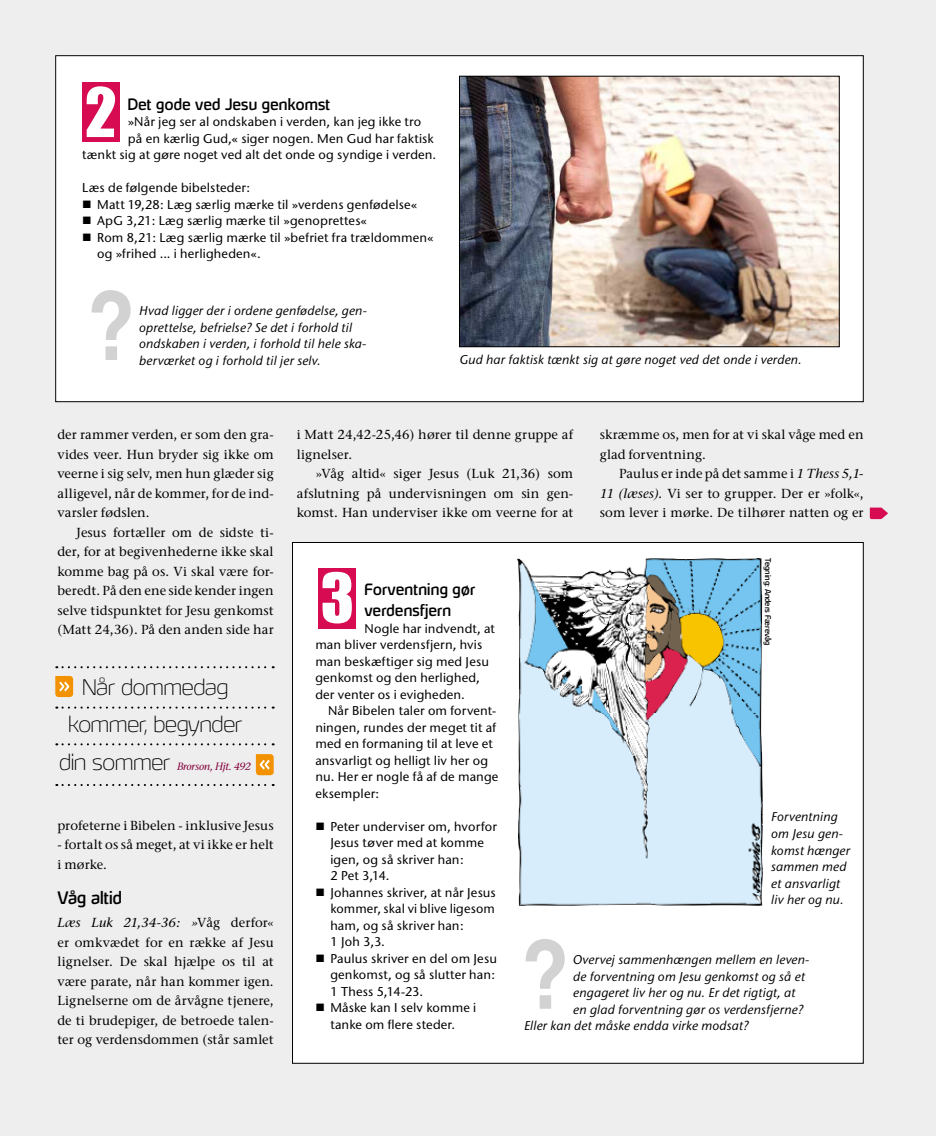
<style>
.page{position:relative;width:936px;height:1136px;background:#fff}
.page>*{position:absolute;margin:0;border:0;box-sizing:border-box;transform-origin:0 0}
.t1{font:700 condensed 96px "Helvetica";color:#d2d2d2}
.t2{font:62.85px "Impact";color:#fff}
.t3{font:20.7px/37.2px "Hybrea Xl";letter-spacing:.01em;color:#000;text-align:center}
.t4{font:16.5px "Hybrea Rg";color:#000}
.t5{font:15px/21px "Hybrea Rg";letter-spacing:.02em;color:#000}
.t6{font:500 13.05px/19.5px "Stone Serif ITC";letter-spacing:.005em;color:#000;text-align:justify}
.t7{font:500 12.75px/16.5px "Stone Sans ITC";letter-spacing:.015em;color:#000}
.t8{font:italic 500 12.75px/16.5px "Stone Sans ITC";letter-spacing:.01em;color:#000}
.t9{font:italic 500 10.5px "Stone Serif ITC";letter-spacing:-.02em;color:#82003c}
.t10{font:7.65px "Hybrea Rg";color:#000}
.s1{font-family:"Hybrea Xl";font-weight:400;font-style:normal;font-size:20.7px;color:#000}
.s2{font-style:italic}
</style>
<div class="page">
<div style="left:0;top:0;width:935px;height:1135px;background:#eee"></div>
<div style="left:56px;top:56px;width:807px;height:345px;background:#fff"></div>
<div style="left:292px;top:542px;width:571px;height:521px;background:#fff"></div>
<div style="left:82px;top:83px;width:37px;height:59px;background:#d60b52"></div>
<div style="left:319px;top:568px;width:37px;height:60px;background:#d60b52"></div>
<svg style="left:256px;top:754px;width:18px;height:21px"></svg>
<svg style="left:55px;top:676px;width:18px;height:21px"></svg>
<svg style="left:56px;top:706px;width:218px;height:2px"></svg>
<svg style="left:56px;top:666px;width:218px;height:2px"></svg>
<svg style="left:56px;top:743px;width:218px;height:2px"></svg>
<svg style="left:56px;top:784px;width:218px;height:2px"></svg>
<img style="left:517px;top:558px;width:246px;height:347px">
<img style="left:461px;top:78px;width:376px;height:267px">
<div style="left:459px;top:76px;width:380px;height:271px;border:1px solid #000"></div>
<svg style="left:869px;top:507px;width:19px;height:12px"></svg>
<h2 class="t2" style="left:85px;top:64px;width:33px">2</h2>
<p class="t5" style="left:128px;top:93px;width:204px">Det gode ved Jesu genkomst</p>
<p class="t7" style="left:128px;top:113px;width:295px">»Når jeg ser al ondskaben i verden, kan jeg ikke tro</p>
<p class="t7" style="left:128px;top:130px;width:307px">på en kærlig Gud,« siger nogen. Men Gud har faktisk</p>
<p class="t7" style="left:82px;top:146px;width:355px">tænkt sig at gøre noget ved alt det onde og syndige i verden.</p>
<p class="t7" style="left:82px;top:179px;width:169px">Læs de følgende bibelsteder:</p>
<p class="t7" style="left:82px;top:196px;width:336px">■ Matt 19,28: Læg særlig mærke til »verdens genfødelse«</p>
<p class="t7" style="left:82px;top:212px;width:286px">■ ApG 3,21: Læg særlig mærke til »genoprettes«</p>
<p class="t7" style="left:97px;top:229px;width:338px;text-indent:-15px">■ Rom 8,21: Læg særlig mærke til »befriet fra trældommen« og »frihed ... i herligheden«.</p>
<h1 class="t1" style="left:87px;top:267px;width:50px">?</h1>
<p class="t8" style="left:139px;top:302px;width:229px">Hvad ligger der i ordene genfødelse, gen&shy;oprettelse, befrielse? Se det i forhold til ondskaben i verden, i forhold til hele ska-</p>
<p class="t8" style="left:139px;top:352px;width:183px">berværket og i forhold til jer selv.</p>
<p class="t8" style="left:460px;top:352px;width:343px">Gud har faktisk tænkt sig at gøre noget ved det onde i verden.</p>
<p class="t6" style="left:57px;top:425px;width:218px">der rammer verden, er som den gra&shy;vides veer. Hun bryder sig ikke om veerne i sig selv, men hun glæder sig alligevel, når de kommer, for de ind&shy;varsler fødslen.</p>
<p class="t6" style="left:57px;top:522px;width:218px;text-indent:19px">Jesus fortæller om de sidste ti&shy;der, for at begivenhederne ikke skal komme bag på os. Vi skal være for&shy;beredt. På den ene side kender ingen selve tidspunktet for Jesu genkomst (Matt 24,36). På den anden side har</p>
<h3 class="t3" style="left:68px;top:668px;width:175px">Når dommedag kommer, begynder</h3>
<p class="t9" style="left:59px;top:759px;width:193px"><span class="s1">din sommer</span> Brorson, Hjt. 492</p>
<p class="t6" style="left:57px;top:815px;width:218px">profeterne i Bibelen - inklusive Jesus</p>
<p class="t6" style="left:57px;top:834px;width:218px">- fortalt os så meget, at vi ikke er helt i mørke.</p>
<p class="t4" style="left:57px;top:887px;width:66px">Våg altid</p>
<p class="t6" style="left:57px;top:912px;width:218px"><span class="s2">Læs Luk 21,34-36: »</span>Våg derfor« er omkvædet for en række af Jesu lignelser. De skal hjælpe os til at være parate, når han kommer igen.<br>Lignelserne om de årvågne tjenere, de ti brudepiger, de betroede talen&shy;ter og verdensdommen (står samlet</p>
<p class="t6" style="left:297px;top:425px;width:278px">i Matt 24,42-25,46) hører til denne gruppe af lignelser.</p>
<p class="t6" style="left:297px;top:464px;width:278px;text-indent:19px">»Våg altid« siger Jesus (Luk 21,36) som afslutning på undervisningen om sin gen&shy;komst. Han underviser ikke om veerne for at</p>
<p class="t6" style="left:600px;top:425px;width:265px">skræmme os, men for at vi skal våge med en glad forventning.</p>
<p class="t6" style="left:600px;top:464px;width:265px;text-indent:19px">Paulus er inde på det samme i <span class="s2">1 Thess 5,1- 11 (læses).</span> Vi ser to grupper. Der er »folk«, som lever i mørke. De tilhører natten og er</p>
<h2 class="t2" style="left:321px;top:549px;width:35px">3</h2>
<p class="t5" style="left:364px;top:578px;width:112px">Forventning gør verdensfjern</p>
<p class="t7" style="left:315px;top:620px;width:181px;text-indent:49px">Nogle har indvendt, at man bliver verdensfjern, hvis man beskæftiger sig med Jesu genkomst og den herlighed, der venter os i evigheden.</p>
<p class="t7" style="left:315px;top:702px;width:184px;text-indent:13px">Når Bibelen taler om forvent&shy;ningen, rundes der meget tit af med en formaning til at leve et ansvarligt og helligt liv her og nu. Her er nogle få af de mange eksempler:</p>
<p class="t7" style="left:330px;top:817px;width:168px;text-indent:-15px">■ Peter underviser om, hvorfor<br>Jesus tøver med at komme igen, og så skriver han:<br>2 Pet 3,14.</p>
<p class="t7" style="left:330px;top:883px;width:167px;text-indent:-15px">■ Johannes skriver, at når Jesus kommer, skal vi blive ligesom ham, og så skriver han:<br>1 Joh 3,3.</p>
<p class="t7" style="left:330px;top:950px;width:168px;text-indent:-15px">■ Paulus skriver en del om Jesu genkomst, og så slutter han:<br>1 Thess 5,14-23.</p>
<p class="t7" style="left:315px;top:999px;width:162px;text-align:center">■ Måske kan I selv komme i tanke om flere steder.</p>
<p class="t10" style="left:772px;top:558px;width:88px;rotate:90deg">Tegning: Anders Færevåg</p>
<p class="t8" style="left:771px;top:808px;width:80px">Forventning om Jesu gen&shy;komst hænger sammen med et ansvarligt liv her og nu.</p>
<h1 class="t1" style="left:521px;top:916px;width:50px">?</h1>
<p class="t8" style="left:573px;top:951px;width:237px">Overvej sammenhængen mellem en leven-</p>
<p class="t8" style="left:573px;top:968px;width:233px">de forventning om Jesu genkomst og så et</p>
<p class="t8" style="left:573px;top:984px;width:224px">engageret liv her og nu. Er det rigtigt, at</p>
<p class="t8" style="left:573px;top:1001px;width:232px">en glad forventning gør os verdensfjerne?</p>
<p class="t8" style="left:524px;top:1017px;width:226px">Eller kan det måske endda virke modsat?</p>
</div>
